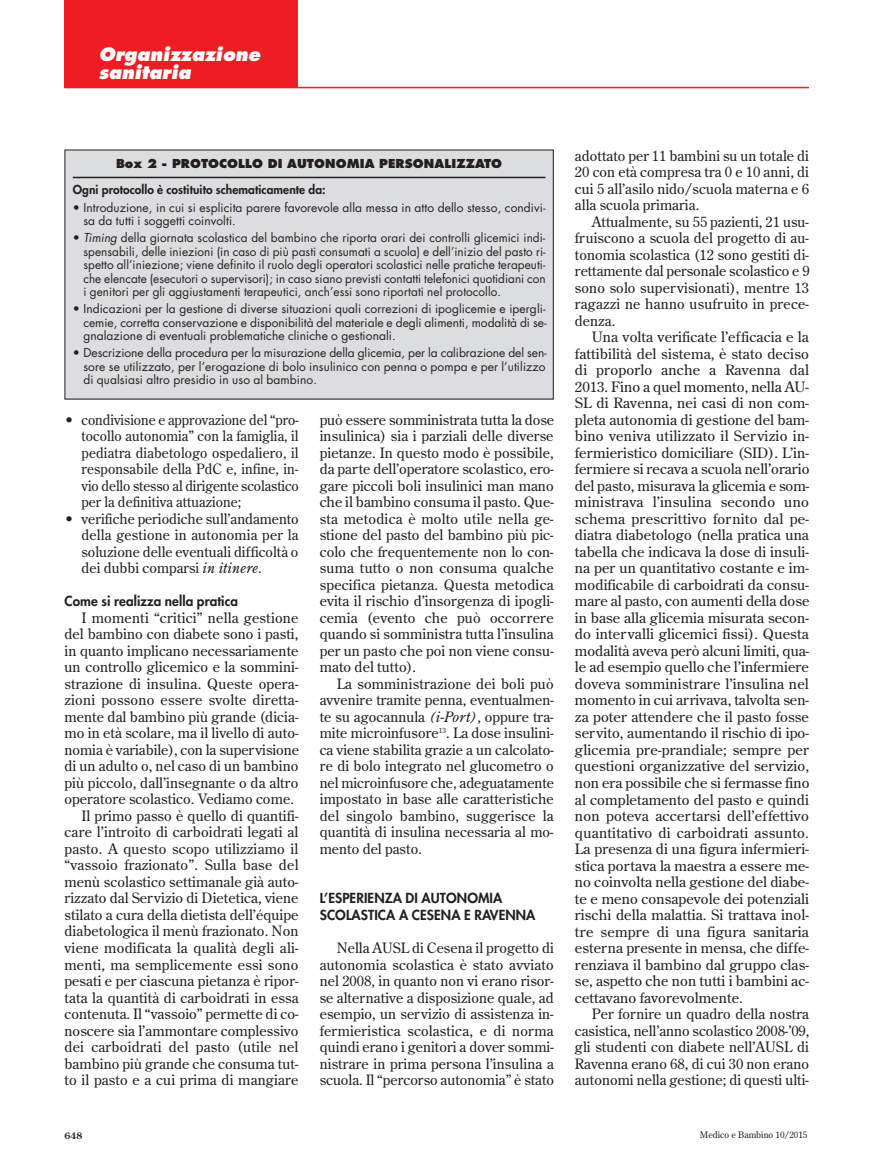
<style>
.page{position:relative;width:874px;height:1171px;background:#fff}
.page>*{position:absolute;margin:0;border:0;box-sizing:border-box;transform-origin:0 0}
.t1{font:italic 800 18px/18px "Futura";color:#fff}
.t2{font:14.25px/16.5px "Century Old Style";letter-spacing:.005em;color:#231f20;text-align:justify}
.t3{font:14.25px/16.5px "Century Old Style";letter-spacing:.005em;color:#231f20;text-align:justify;scale:1.04 1}
.t4{font:800 13.5px/16.5px "Futura";letter-spacing:.005em;color:#231f20}
.t5{font:12px/13.5px "Futura";letter-spacing:.005em;color:#231f20;text-align:justify}
.t6{font:800 12px "Futura";letter-spacing:.005em;color:#231f20}
.t7{font:800 12px "Futura";letter-spacing:.01em;color:#231f20}
.t8{font:9px "Century Old Style";color:#231f20}
.t9{font:700 9px "Century Old Style";color:#231f20}
.s1{font-style:italic}
</style>
<div class="page">
<div style="left:64px;top:0;width:234px;height:88px;background:#ee1d23"></div>
<hr style="left:64px;top:87px;width:745px;height:1px;background:#ee1d23">
<div style="left:65px;top:150px;width:488px;height:249px;background:#dcdddf"></div>
<hr style="left:73px;top:177px;width:472px;height:1px;background:#231f20">
<p class="t1" style="left:99px;top:46px;width:167px">Organizzazione sanitaria</p>
<p class="t7" style="left:116px;top:156px;width:388px">Box 2 - PROTOCOLLO DI AUTONOMIA PERSONALIZZATO</p>
<p class="t6" style="left:73px;top:182px;width:254px">Ogni protocollo è costituito schematicamente da:</p>
<p class="t5" style="left:83px;top:200px;width:463px;text-indent:-11px">• Introduzione, in cui si esplicita parere favorevole alla messa in atto dello stesso, condivi&shy;sa da tutti i soggetti coinvolti.</p>
<p class="t5" style="left:83px;top:231px;width:464px;text-indent:-11px">• <span class="s1">Timing</span>della giornata scolastica del bambino che riporta orari dei controlli glicemici indi&shy;spensabili, delle iniezioni (in caso di più pasti consumati a scuola) e dell’inizio del pasto ri&shy;spetto all’iniezione; viene definito il ruolo degli operatori scolastici nelle pratiche terapeuti&shy;che elencate (esecutori o supervisori); in caso siano previsti contatti telefonici quotidiani con i genitori per gli aggiustamenti terapeutici, anch’essi sono riportati nel protocollo.</p>
<p class="t5" style="left:83px;top:302px;width:464px;text-indent:-11px">• Indicazioni per la gestione di diverse situazioni quali correzioni di ipoglicemie e ipergli&shy;cemie, corretta conservazione e disponibilità del materiale e degli alimenti, modalità di se&shy;gnalazione di eventuali problematiche cliniche o gestionali.</p>
<p class="t5" style="left:83px;top:346px;width:465px;text-indent:-11px">• Descrizione della procedura per la misurazione della glicemia, per la calibrazione del sen&shy;sore se utilizzato, per l’erogazione di bolo insulinico con penna o pompa e per l’utilizzo di qualsiasi altro presidio in uso al bambino.</p>
<p class="t2" style="left:82px;top:411px;width:219px;text-indent:-17px">• condivisione e approvazione del “pro&shy;tocollo autonomia” con la famiglia, il pediatra diabetologo ospedaliero, il responsabile della PdC e, infine, in&shy;vio dello stesso al dirigente scolastico per la definitiva attuazione;</p>
<p class="t2" style="left:82px;top:510px;width:219px;text-indent:-17px">• verifiche periodiche sull’andamento della gestione in autonomia per la soluzione delle eventuali difficoltà o dei dubbi comparsi <span class="s1">in itinere</span>.</p>
<p class="t4" style="left:64px;top:592px;width:175px">Come si realizza nella pratica</p>
<p class="t2" style="left:82px;top:609px;width:218px">I momenti “critici” nella gestione</p>
<p class="t2" style="left:64px;top:625px;width:235px">del bambino con diabete sono i pasti,</p>
<p class="t2" style="left:64px;top:642px;width:235px">in quanto implicano necessariamente</p>
<p class="t2" style="left:64px;top:658px;width:236px">un controllo glicemico e la sommini-</p>
<p class="t2" style="left:64px;top:675px;width:235px">strazione di insulina. Queste opera-</p>
<p class="t2" style="left:64px;top:691px;width:235px">zioni possono essere svolte diretta-</p>
<p class="t2" style="left:64px;top:708px;width:235px">mente dal bambino più grande (dicia-</p>
<p class="t2" style="left:64px;top:724px;width:236px">mo in età scolare, ma il livello di auto-</p>
<p class="t2" style="left:64px;top:741px;width:236px">nomia è variabile), con la supervisione</p>
<p class="t2" style="left:64px;top:757px;width:235px">di un adulto o, nel caso di un bambino</p>
<p class="t2" style="left:64px;top:774px;width:235px">più piccolo, dall’insegnante o da altro</p>
<p class="t2" style="left:64px;top:790px;width:231px">operatore scolastico. Vediamo come.</p>
<p class="t2" style="left:82px;top:807px;width:218px">Il primo passo è quello di quantifi-</p>
<p class="t2" style="left:64px;top:823px;width:235px">care l’introito di carboidrati legati al</p>
<p class="t2" style="left:64px;top:840px;width:235px">pasto. A questo scopo utilizziamo il</p>
<p class="t2" style="left:64px;top:856px;width:235px">“vassoio frazionato”. Sulla base del</p>
<p class="t2" style="left:64px;top:873px;width:235px">menù scolastico settimanale già auto-</p>
<p class="t2" style="left:64px;top:889px;width:235px">rizzato dal Servizio di Dietetica, viene</p>
<p class="t2" style="left:64px;top:906px;width:235px">stilato a cura della dietista dell’équipe</p>
<p class="t2" style="left:64px;top:922px;width:235px">diabetologica il menù frazionato. Non</p>
<p class="t2" style="left:64px;top:939px;width:235px">viene modificata la qualità degli ali-</p>
<p class="t2" style="left:64px;top:955px;width:235px">menti, ma semplicemente essi sono</p>
<p class="t2" style="left:64px;top:972px;width:236px">pesati e per ciascuna pietanza è ripor-</p>
<p class="t2" style="left:64px;top:988px;width:235px">tata la quantità di carboidrati in essa</p>
<p class="t2" style="left:64px;top:1005px;width:235px">contenuta. Il “vassoio” permette di co-</p>
<p class="t2" style="left:64px;top:1021px;width:235px">noscere sia l’ammontare complessivo</p>
<p class="t2" style="left:64px;top:1038px;width:235px">dei carboidrati del pasto (utile nel</p>
<p class="t2" style="left:64px;top:1054px;width:235px">bambino più grande che consuma tut-</p>
<p class="t2" style="left:64px;top:1071px;width:235px">to il pasto e a cui prima di mangiare</p>
<p class="t2" style="left:320px;top:411px;width:236px">può essere somministrata tutta la dose insulinica) sia i parziali delle diverse pietanze. In questo modo è possibile, da parte dell’operatore scolastico, ero&shy;gare piccoli boli insulinici man mano che il bambino consuma il pasto. Que&shy;sta metodica è molto utile nella ge&shy;stione del pasto del bambino più pic&shy;colo che frequentemente non lo con&shy;suma tutto o non consuma qualche specifica pietanza. Questa metodica evita il rischio d’insorgenza di ipogli&shy;cemia (evento che può occorrere quando si somministra tutta l’insulina per un pasto che poi non viene consu&shy;mato del tutto).</p>
<p class="t2" style="left:320px;top:675px;width:236px;text-indent:17px">La somministrazione dei boli può avvenire tramite penna, eventualmen&shy;te su agocannula <span class="s1">(i-Port)</span>, oppure tra&shy;mite microinfusore<sup>13</sup>. La dose insulini&shy;ca viene stabilita grazie a un calcolato&shy;re di bolo integrato nel glucometro o nel microinfusore che, adeguatamente impostato in base alle caratteristiche del singolo bambino, suggerisce la quantità di insulina necessaria al mo&shy;mento del pasto.</p>
<p class="t4" style="left:320px;top:889px;width:217px">L’ESPERIENZA DI AUTONOMIA<br>SCOLASTICA A CESENA E RAVENNA</p>
<p class="t2" style="left:320px;top:939px;width:236px;text-indent:17px">Nella AUSL di Cesena il progetto di autonomia scolastica è stato avviato nel 2008, in quanto non vi erano risor&shy;se alternative a disposizione quale, ad esempio, un servizio di assistenza in&shy;fermieristica scolastica, e di norma quindi erano i genitori a dover sommi&shy;nistrare in prima persona l’insulina a scuola. Il “percorso autonomia” è stato</p>
<p class="t2" style="left:575px;top:147px;width:236px">adottato per 11 bambini su un totale di 20 con età compresa tra 0 e 10 anni, di cui 5 all’asilo nido/scuola materna e 6 alla scuola primaria.</p>
<p class="t2" style="left:575px;top:213px;width:236px;text-indent:17px">Attualmente, su 55 pazienti, 21 usu&shy;fruiscono a scuola del progetto di au&shy;tonomia scolastica (12 sono gestiti di&shy;rettamente dal personale scolastico e 9 sono solo supervisionati), mentre 13 ragazzi ne hanno usufruito in prece&shy;denza.</p>
<p class="t3" style="left:575px;top:328px;width:227px;text-indent:17px">Una volta verificate l’efficacia e la fattibilità del sistema, è stato deciso di proporlo anche a Ravenna dal 2013. Fino a quel momento, nella AU-SL di Ravenna, nei casi di non com&shy;pleta autonomia di gestione del bam&shy;bino veniva utilizzato il Servizio in&shy;fermieristico domiciliare (SID). L’in&shy;fermiere si recava a scuola nell’orario del pasto, misurava la glicemia e som&shy;ministrava l’insulina secondo uno schema prescrittivo fornito dal pe&shy;diatra diabetologo (nella pratica una tabella che indicava la dose di insuli&shy;na per un quantitativo costante e im&shy;modificabile di carboidrati da consu&shy;mare al pasto, con aumenti della dose in base alla glicemia misurata secon&shy;do intervalli glicemici fissi). Questa modalità aveva però alcuni limiti, qua&shy;le ad esempio quello che l’infermiere doveva somministrare l’insulina nel momento in cui arrivava, talvolta sen&shy;za poter attendere che il pasto fosse servito, aumentando il rischio di ipo&shy;glicemia pre-prandiale; sempre per questioni organizzative del servizio, non era possibile che si fermasse fino al completamento del pasto e quindi non poteva accertarsi dell’effettivo quantitativo di carboidrati assunto.<br>La presenza di una figura infermieri&shy;stica portava la maestra a essere me&shy;no coinvolta nella gestione del diabe&shy;te e meno consapevole dei potenziali rischi della malattia. Si trattava inol&shy;tre sempre di una figura sanitaria esterna presente in mensa, che diffe&shy;renziava il bambino dal gruppo clas&shy;se, aspetto che non tutti i bambini ac&shy;cettavano favorevolmente.</p>
<p class="t2" style="left:575px;top:1005px;width:236px;text-indent:17px">Per fornire un quadro della nostra casistica, nell’anno scolastico 2008-’09, gli studenti con diabete nell’AUSL di Ravenna erano 68, di cui 30 non erano autonomi nella gestione; di questi ulti-</p>
<p class="t9" style="left:64px;top:1129px;width:19px">648</p>
<p class="t8" style="left:700px;top:1128px;width:109px">Medico e Bambino 10/2015</p>
</div>
